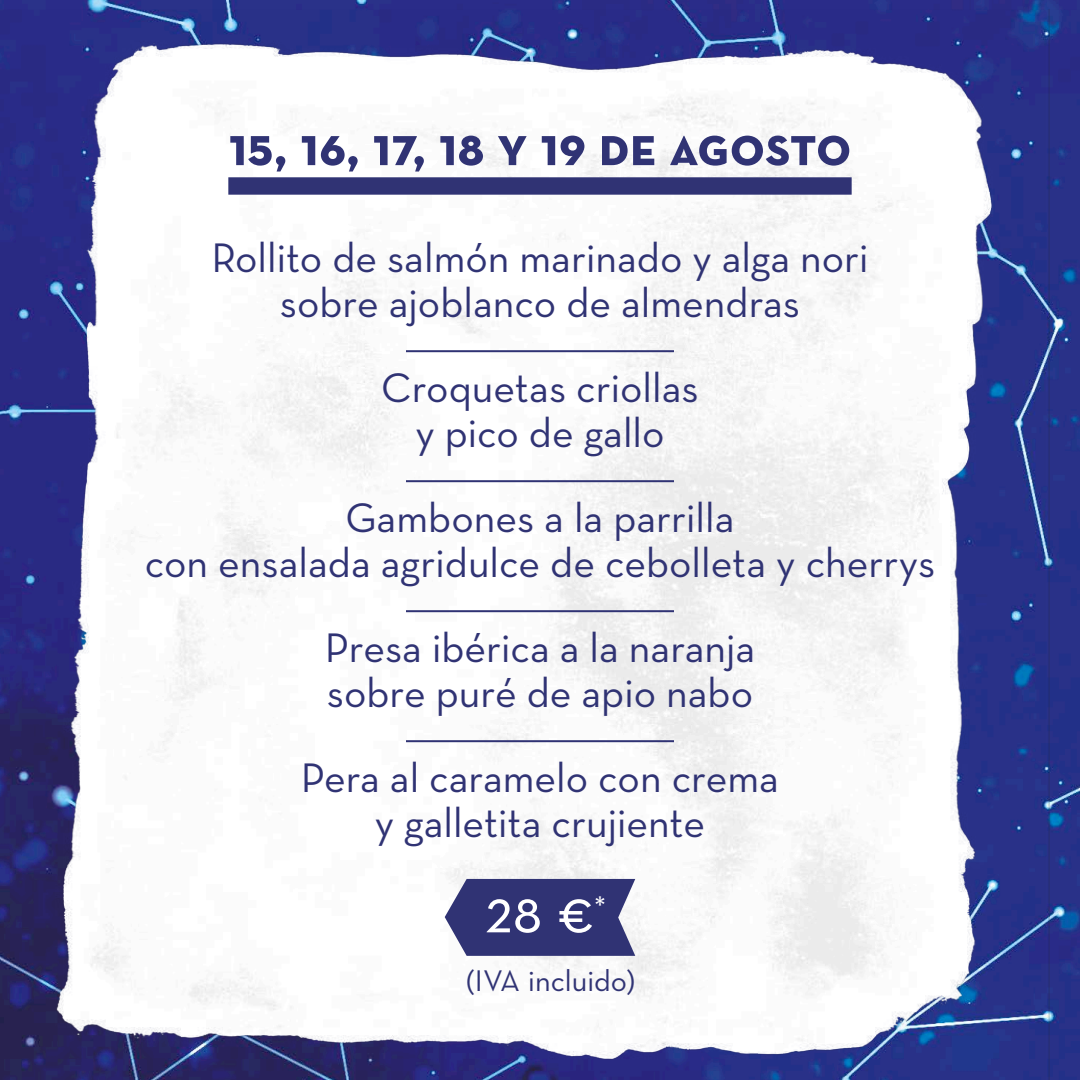
<style>
.page{position:relative;width:1080px;height:1080px;background:#fff}
.page>*{position:absolute;margin:0;border:0;box-sizing:border-box;transform-origin:0 0}
.t1{font:64.8px "Neutra Text Book SC";color:#fff}
.t2{font:55.6px "Neutra Text Bold SC";color:#303374}
.líneas_con_separació{font:42px/45px "Neutra Text";color:#303374;text-align:center}
.línea_final{font:42px/45px "Neutra Text";color:#303374;text-align:center}
.t3{font:30.4px "Neutra Text";color:#303374}
.t4{font:30.4px "Neutra Text";color:#fff}
</style>
<div class="page">
<img style="left:0;top:9px;width:1080px;height:1071px">
<div style="left:228px;top:177px;width:624px;height:18px;background:#303374"></div>
<svg style="left:445px;top:879px;width:190px;height:77px"></svg>
<hr style="left:406px;top:350px;width:268px;height:2px;background:#303374">
<hr style="left:406px;top:480px;width:268px;height:2px;background:#303374">
<hr style="left:406px;top:610px;width:268px;height:2px;background:#303374">
<hr style="left:406px;top:740px;width:268px;height:2px;background:#303374">
<p class="t2" style="left:228px;top:112px;width:625px">15, 16, 17, 18 y 19 de agosto</p>
<p class="líneas_con_separació" style="left:211px;top:235px;width:659px">Rollito de salmón marinado y alga nori sobre ajoblanco de almendras</p>
<p class="líneas_con_separació" style="left:381px;top:365px;width:319px">Croquetas criollas y pico de gallo</p>
<p class="líneas_con_separació" style="left:145px;top:495px;width:792px">Gambones a la parrilla<br>con ensalada agridulce de cebolleta y cherrys</p>
<p class="líneas_con_separació" style="left:325px;top:625px;width:432px;text-align:left">Presa ibérica a la naranja sobre puré de apio nabo</p>
<p class="línea_final" style="left:301px;top:755px;width:480px">Pera al caramelo con crema y galletita crujiente</p>
<p class="t1" style="left:485px;top:871px;width:111px">28 €</p>
<p class="t4" style="left:594px;top:889px;width:13px">*</p>
<p class="t3" style="left:466px;top:963px;width:171px">(IVA incluido)</p>
</div>
